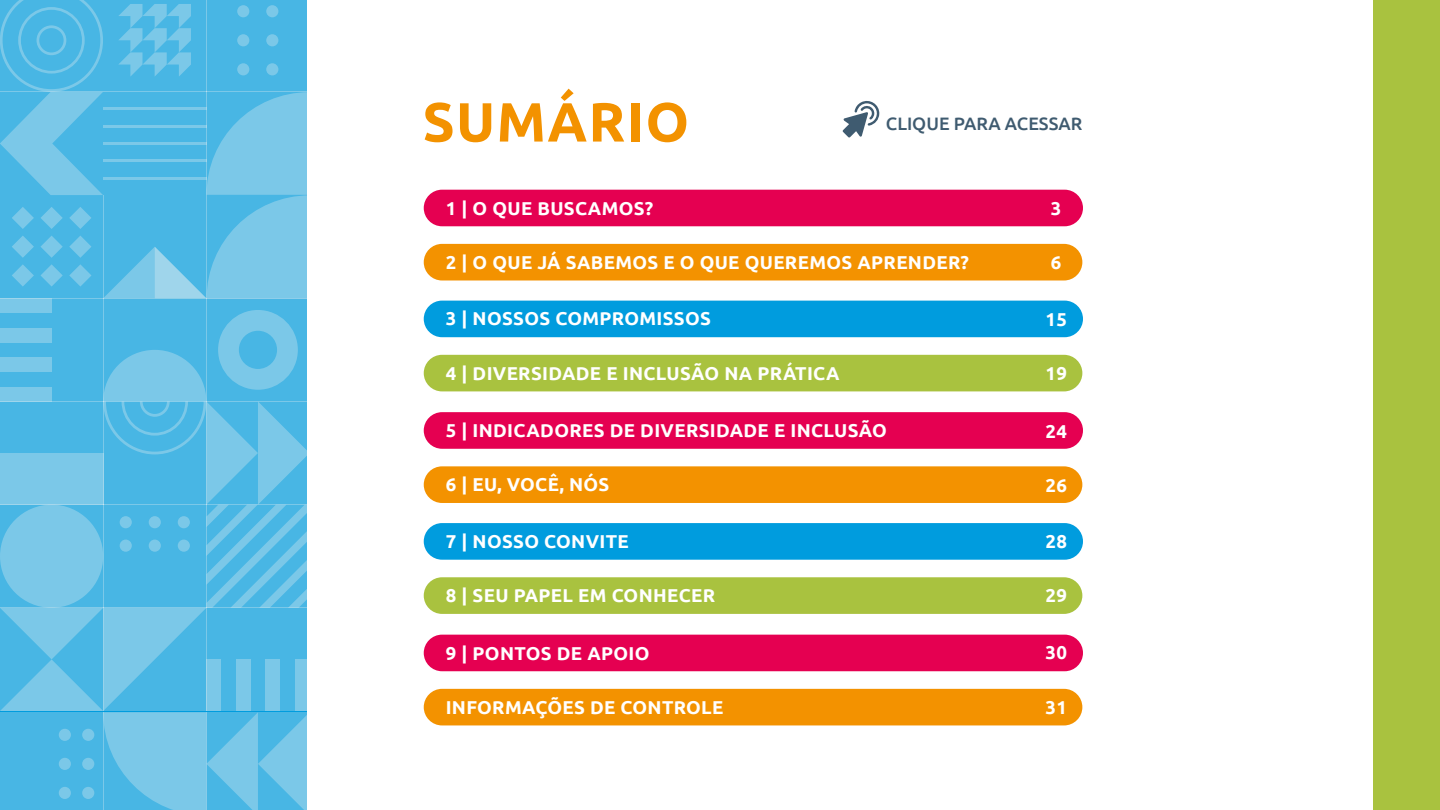
<style>
.page{position:relative;width:1440px;height:810px;background:#fff}
.page>*{position:absolute;margin:0;border:0;box-sizing:border-box;transform-origin:0 0}
.t1{font:700 55.2px "Ubuntu";letter-spacing:.025em;color:#f39200}
.t2{font:700 18.6px "Ubuntu";letter-spacing:.02em;color:#fff}
.t3{font:500 18px "Ubuntu";color:#3f5b70}
</style>
<div class="page">
<div style="left:103px;top:298px;width:103px;height:103px;background:#48b6e4"></div>
<div style="left:206px;top:298px;width:101px;height:103px;background:#48b6e4"></div>
<div style="left:0;top:298px;width:103px;height:103px;background:#48b6e4"></div>
<div style="left:0;top:298px;width:52px;height:15px;background:#7bc8e8"></div>
<svg style="left:0;top:0;width:307px;height:299px;background:#5abce5"></svg>
<svg style="left:0;top:310px;width:307px;height:500px;background:#5ebde5"></svg>
<div style="left:0;top:712px;width:103px;height:98px;background:#48b6e4"></div>
<div style="left:82px;top:729px;width:12px;height:12px;background:#7bc8e8;border-radius:50%"></div>
<div style="left:82px;top:758px;width:12px;height:12px;background:#7bc8e8;border-radius:50%"></div>
<div style="left:82px;top:787px;width:12px;height:12px;background:#7bc8e8;border-radius:50%"></div>
<div style="left:59px;top:729px;width:12px;height:12px;background:#7bc8e8;border-radius:50%"></div>
<div style="left:59px;top:758px;width:12px;height:12px;background:#7bc8e8;border-radius:50%"></div>
<div style="left:59px;top:787px;width:12px;height:12px;background:#7bc8e8;border-radius:50%"></div>
<div style="left:424px;top:190px;width:659px;height:36px;background:#e50051;border-radius:18px"></div>
<div style="left:424px;top:244px;width:658px;height:36px;background:#f39200;border-radius:18px"></div>
<div style="left:424px;top:301px;width:659px;height:36px;background:#009cde;border-radius:18px"></div>
<div style="left:424px;top:355px;width:658px;height:36px;background:#a9c23f;border-radius:18px"></div>
<div style="left:424px;top:412px;width:659px;height:37px;background:#e50051;border-radius:18px"></div>
<div style="left:424px;top:466px;width:658px;height:37px;background:#f39200;border-radius:18px"></div>
<div style="left:424px;top:523px;width:659px;height:37px;background:#009cde;border-radius:18px"></div>
<div style="left:424px;top:577px;width:658px;height:37px;background:#a9c23f;border-radius:18px"></div>
<div style="left:424px;top:635px;width:659px;height:36px;background:#e50051;border-radius:18px"></div>
<div style="left:424px;top:689px;width:658px;height:36px;background:#f39200;border-radius:18px"></div>
<div style="left:1373px;top:0;width:67px;height:810px;background:#a9c23f"></div>
<svg style="left:842px;top:101px;width:38px;height:37px"></svg>
<h1 class="t1" style="left:423px;top:88px;width:268px">SUMÁRIO</h1>
<p class="t3" style="left:886px;top:112px;width:198px">CLIQUE PARA ACESSAR</p>
<p class="t2" style="left:446px;top:197px;width:209px">1 | O QUE BUSCAMOS?</p>
<p class="t2" style="left:1051px;top:197px;width:12px">3</p>
<p class="t2" style="left:446px;top:251px;width:525px">2 | O QUE JÁ SABEMOS E O QUE QUEREMOS APRENDER?</p>
<p class="t2" style="left:446px;top:308px;width:267px">3 | NOSSOS COMPROMISSOS</p>
<p class="t2" style="left:446px;top:362px;width:395px">4 | DIVERSIDADE E INCLUSÃO NA PRÁTICA</p>
<p class="t2" style="left:446px;top:419px;width:443px">5 | INDICADORES DE DIVERSIDADE E INCLUSÃO</p>
<p class="t2" style="left:446px;top:473px;width:165px">6 | EU, VOCÊ, NÓS</p>
<p class="t2" style="left:446px;top:530px;width:185px">7 | NOSSO CONVITE</p>
<p class="t2" style="left:446px;top:584px;width:271px">8 | SEU PAPEL EM CONHECER</p>
<p class="t2" style="left:446px;top:642px;width:205px">9 | PONTOS DE APOIO</p>
<p class="t2" style="left:446px;top:696px;width:279px">INFORMAÇÕES DE CONTROLE</p>
<p class="t2" style="left:1051px;top:251px;width:12px">6</p>
<p class="t2" style="left:1045px;top:308px;width:23px">15</p>
<p class="t2" style="left:1045px;top:362px;width:23px">19</p>
<p class="t2" style="left:1045px;top:420px;width:23px">24</p>
<p class="t2" style="left:1045px;top:474px;width:23px">26</p>
<p class="t2" style="left:1045px;top:530px;width:23px">28</p>
<p class="t2" style="left:1045px;top:584px;width:23px">29</p>
<p class="t2" style="left:1045px;top:641px;width:23px">30</p>
<p class="t2" style="left:1045px;top:696px;width:23px">31</p>
</div>
